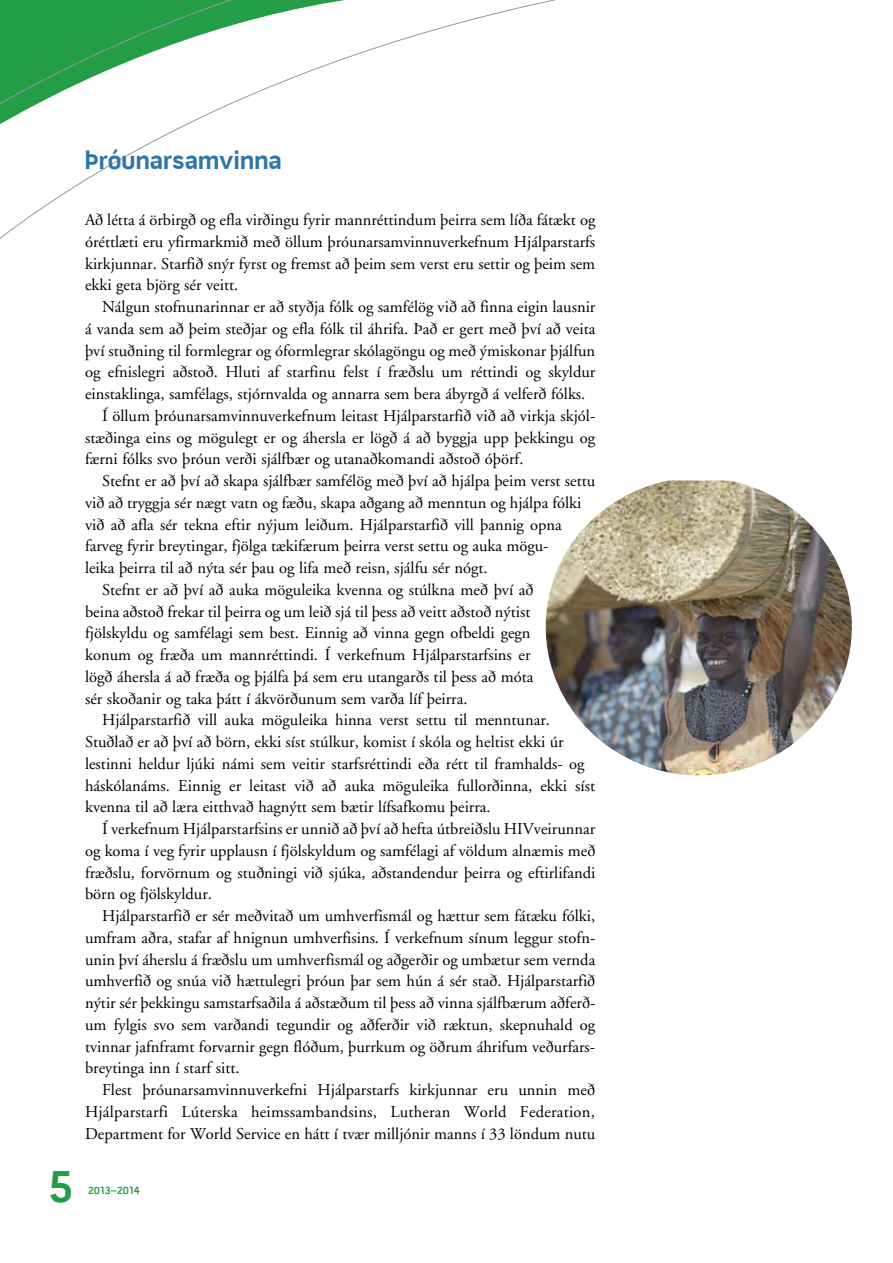
<style>
.page{position:relative;width:893px;height:1263px;background:#fff}
.page>*{position:absolute;margin:0;border:0;box-sizing:border-box;transform-origin:0 0}
.t1{font:700 45px "Pill Gothic 600 mg";color:#239d46}
.t2{font:700 27px "Pill Gothic 600 mg";letter-spacing:-.01em;color:#2e75a9}
.t3{font:16.5px/21.8px "Adobe Garamond";color:#000;text-align:justify}
.t4{font:700 10.5px "Pill Gothic 600 mg";color:#239d46}
</style>
<div class="page">
<svg style="left:0;top:0;width:556px;height:632px"></svg>
<img style="left:546px;top:480px;width:306px;height:295px">
<h2 class="t2" style="left:85px;top:143px;width:198px">Þróunarsamvinna</h2>
<h1 class="t1" style="left:48px;top:1159px;width:26px">5</h1>
<p class="t3" style="left:85px;top:209px;width:512px">Að létta á örbirgð og efla virðingu fyrir mannréttindum þeirra sem líða fátækt og óréttlæti eru yfirmarkmið með öllum þróunarsamvinnuverkefnum Hjálparstarfs kirkjunnar. Starfið snýr fyrst og fremst að þeim sem verst eru settir og þeim sem ekki geta björg sér veitt.</p>
<p class="t3" style="left:102px;top:296px;width:495px">Nálgun stofnunarinnar er að styðja fólk og samfélög við að finna eigin lausnir</p>
<p class="t3" style="left:85px;top:318px;width:512px">á vanda sem að þeim steðjar og efla fólk til áhrifa. Það er gert með því að veita</p>
<p class="t3" style="left:85px;top:340px;width:512px">því stuðning til formlegrar og óformlegrar skólagöngu og með ýmiskonar þjálfun</p>
<p class="t3" style="left:85px;top:362px;width:512px">og efnislegri aðstoð. Hluti af starfinu felst í fræðslu um réttindi og skyldur</p>
<p class="t3" style="left:85px;top:383px;width:502px">einstaklinga, samfélags, stjórnvalda og annarra sem bera ábyrgð á velferð fólks.</p>
<p class="t3" style="left:102px;top:405px;width:495px">Í öllum þróunarsamvinnuverkefnum leitast Hjálparstarfið við að virkja skjól-</p>
<p class="t3" style="left:85px;top:427px;width:512px">stæðinga eins og mögulegt er og áhersla er lögð á að byggja upp þekkingu og</p>
<p class="t3" style="left:85px;top:449px;width:440px">færni fólks svo þróun verði sjálfbær og utanaðkomandi aðstoð óþörf.</p>
<p class="t3" style="left:102px;top:470px;width:495px">Stefnt er að því að skapa sjálfbær samfélög með því að hjálpa þeim verst settu</p>
<p class="t3" style="left:85px;top:492px;width:498px">við að tryggja sér nægt vatn og fæðu, skapa aðgang að menntun og hjálpa fólki</p>
<p class="t3" style="left:85px;top:514px;width:478px">við að afla sér tekna eftir nýjum leiðum. Hjálparstarfið vill þannig opna</p>
<p class="t3" style="left:85px;top:536px;width:465px">farveg fyrir breytingar, fjölga tækifærum þeirra verst settu og auka mögu-</p>
<p class="t3" style="left:85px;top:557px;width:404px">leika þeirra til að nýta sér þau og lifa með reisn, sjálfu sér nógt.</p>
<p class="t3" style="left:102px;top:579px;width:433px">Stefnt er að því að auka möguleika kvenna og stúlkna með því að</p>
<p class="t3" style="left:85px;top:601px;width:447px">beina aðstoð frekar til þeirra og um leið sjá til þess að veitt aðstoð nýtist</p>
<p class="t3" style="left:85px;top:623px;width:447px">fjölskyldu og samfélagi sem best. Einnig að vinna gegn ofbeldi gegn</p>
<p class="t3" style="left:85px;top:644px;width:447px">konum og fræða um mannréttindi. Í verkefnum Hjálparstarfsins er</p>
<p class="t3" style="left:85px;top:666px;width:450px">lögð áhersla á að fræða og þjálfa þá sem eru utangarðs til þess að móta</p>
<p class="t3" style="left:85px;top:688px;width:384px">sér skoðanir og taka þátt í ákvörðunum sem varða líf þeirra.</p>
<p class="t3" style="left:102px;top:710px;width:449px">Hjálparstarfið vill auka möguleika hinna verst settu til menntunar.</p>
<p class="t3" style="left:85px;top:731px;width:480px">Stuðlað er að því að börn, ekki síst stúlkur, komist í skóla og heltist ekki úr</p>
<p class="t3" style="left:85px;top:753px;width:501px">lestinni heldur ljúki námi sem veitir starfsréttindi eða rétt til framhalds- og</p>
<p class="t3" style="left:85px;top:775px;width:512px">háskólanáms. Einnig er leitast við að auka möguleika fullorðinna, ekki síst</p>
<p class="t3" style="left:85px;top:797px;width:407px">kvenna til að læra eitthvað hagnýtt sem bætir lífsafkomu þeirra.</p>
<p class="t3" style="left:102px;top:818px;width:495px">Í verkefnum Hjálparstarfsins er unnið að því að hefta útbreiðslu HIVveirunnar</p>
<p class="t3" style="left:85px;top:840px;width:512px">og koma í veg fyrir upplausn í fjölskyldum og samfélagi af völdum alnæmis með</p>
<p class="t3" style="left:85px;top:862px;width:512px">fræðslu, forvörnum og stuðningi við sjúka, aðstandendur þeirra og eftirlifandi</p>
<p class="t3" style="left:85px;top:884px;width:128px">börn og fjölskyldur.</p>
<p class="t3" style="left:102px;top:905px;width:495px">Hjálparstarfið er sér meðvitað um umhverfismál og hættur sem fátæku fólki,</p>
<p class="t3" style="left:85px;top:927px;width:512px">umfram aðra, stafar af hnignun umhverfisins. Í verkefnum sínum leggur stofn-</p>
<p class="t3" style="left:85px;top:949px;width:512px">unin því áherslu á fræðslu um umhverfismál og aðgerðir og umbætur sem vernda</p>
<p class="t3" style="left:85px;top:971px;width:512px">umhverfið og snúa við hættulegri þróun þar sem hún á sér stað. Hjálparstarfið</p>
<p class="t3" style="left:85px;top:992px;width:512px">nýtir sér þekkingu samstarfsaðila á aðstæðum til þess að vinna sjálfbærum aðferð-</p>
<p class="t3" style="left:85px;top:1014px;width:512px">um fylgis svo sem varðandi tegundir og aðferðir við ræktun, skepnuhald og</p>
<p class="t3" style="left:85px;top:1036px;width:512px">tvinnar jafnframt forvarnir gegn flóðum, þurrkum og öðrum áhrifum veðurfars-</p>
<p class="t3" style="left:85px;top:1058px;width:156px">breytinga inn í starf sitt.</p>
<p class="t3" style="left:102px;top:1079px;width:495px">Flest þróunarsamvinnuverkefni Hjálparstarfs kirkjunnar eru unnin með</p>
<p class="t3" style="left:85px;top:1101px;width:511px">Hjálparstarfi Lúterska heimssambandsins, Lutheran World Federation,</p>
<p class="t3" style="left:85px;top:1123px;width:512px">Department for World Service en hátt í tvær milljónir manns í 33 löndum nutu</p>
<p class="t4" style="left:88px;top:1184px;width:53px">2013–2014</p>
</div>
